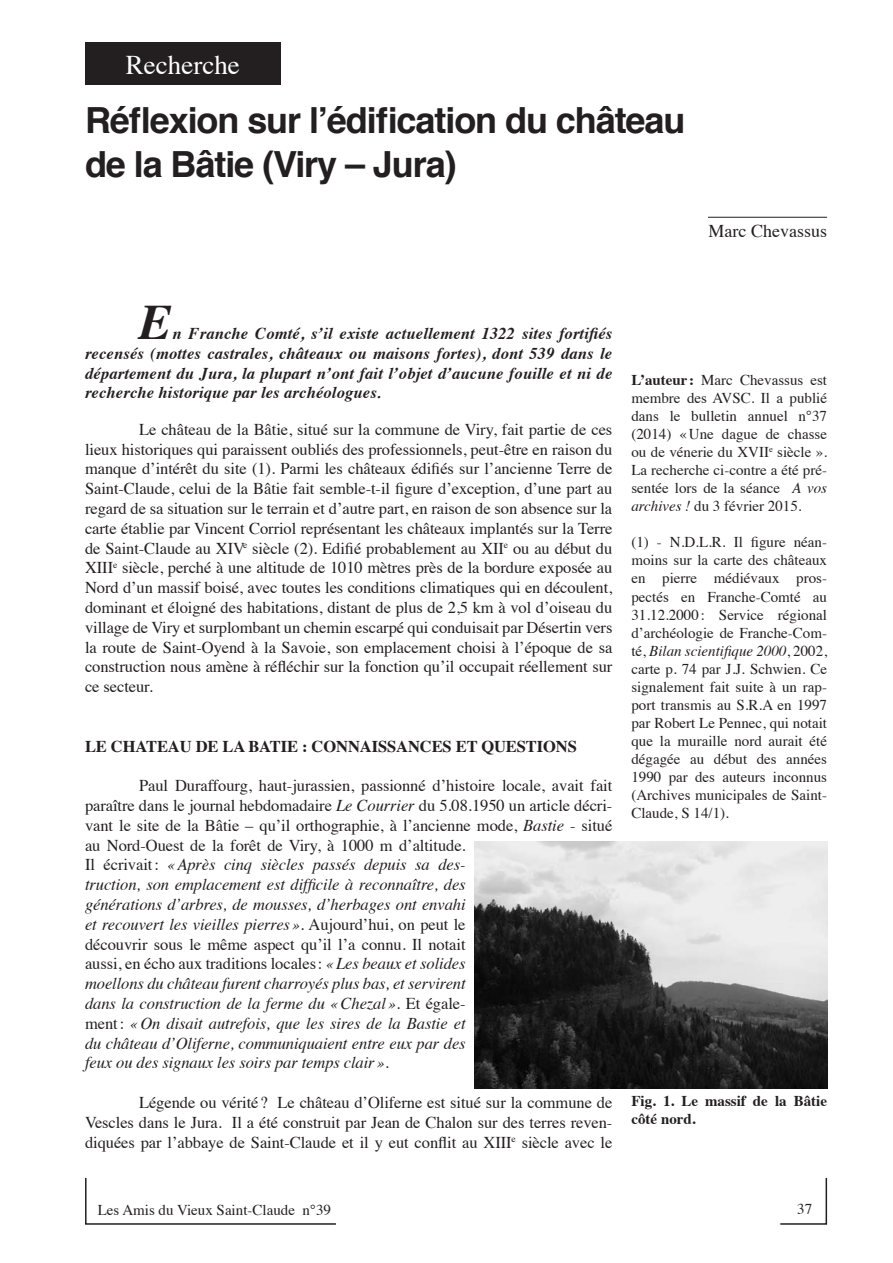
<style>
.page{position:relative;width:893px;height:1263px;background:#fff}
.page>*{position:absolute;margin:0;border:0;box-sizing:border-box;transform-origin:0 0}
.t1{font:italic 700 49.5px "Times";color:#231f20}
.t2{font:700 36px/43.2px "Helvetica";letter-spacing:-.03em;color:#231f20}
.t3{font:27px "Times";color:#fff}
.t4{font:18px "Times";color:#231f20}
.t5{font:16.5px/19.8px "Times";letter-spacing:-.005em;color:#231f20;text-align:justify}
.t6{font:italic 16.5px/19.8px "Times";letter-spacing:-.005em;color:#231f20}
.t7{font:italic 700 16.5px/19.8px "Times";letter-spacing:.01em;color:#231f20;text-align:justify}
.t8{font:700 16.5px "Times";letter-spacing:-.005em;color:#231f20}
.t9{font:15px/18px "Times";color:#231f20;text-align:justify}
.t10{font:700 15px/18px "Times";color:#231f20}
.s1{font-style:normal}
.s2{font-weight:700}
.s3{font-style:italic}
</style>
<div class="page">
<svg style="left:85px;top:1177px;width:251px;height:48px"></svg>
<svg style="left:780px;top:1177px;width:48px;height:48px"></svg>
<div style="left:85px;top:43px;width:196px;height:42px;background:#231f20"></div>
<hr style="left:708px;top:217px;width:119px;height:1px;background:#231f20">
<img style="left:474px;top:841px;width:353px;height:247px">
<h3 class="t3" style="left:126px;top:40px;width:115px">Recherche</h3>
<h2 class="t2" style="left:85px;top:99px;width:602px">Réflexion sur l’édification du château de la Bâtie (Viry – Jura)</h2>
<p class="t4" style="left:709px;top:214px;width:120px">Marc Chevassus</p>
<h1 class="t1" style="left:139px;top:276px;width:35px">E</h1>
<p class="t7" style="left:85px;top:322px;width:529px;text-indent:88px">n Franche Comté, s’il existe actuellement 1322 sites fortifiés recensés (mottes castrales, châteaux ou maisons fortes), dont 539 dans le département du Jura, la plupart n’ont fait l’objet d’aucune fouille et ni de recherche historique par les archéologues.</p>
<p class="t5" style="left:85px;top:418px;width:529px;text-indent:54px">Le château de la Bâtie, situé sur la commune de Viry, fait partie de ces lieux historiques qui paraissent oubliés des professionnels, peut-être en raison du manque d’intérêt du site (1). Parmi les châteaux édifiés sur l’ancienne Terre de Saint-Claude, celui de la Bâtie fait semble-t-il figure d’exception, d’une part au regard de sa situation sur le terrain et d’autre part, en raison de son absence sur la carte établie par Vincent Corriol représentant les châteaux implantés sur la Terre de Saint-Claude au XIV<sup>e</sup> siècle (2). Edifié probablement au XII<sup>e</sup> ou au début du XIII<sup>e</sup> siècle, perché à une altitude de 1010 mètres près de la bordure exposée au Nord d’un massif boisé, avec toutes les conditions climatiques qui en découlent, dominant et éloigné des habitations, distant de plus de 2,5 km à vol d’oiseau du village de Viry et surplombant un chemin escarpé qui conduisait par Désertin vers la route de Saint-Oyend à la Savoie, son emplacement choisi à l’époque de sa construction nous amène à réfléchir sur la fonction qu’il occupait réellement sur ce secteur.</p>
<p class="t8" style="left:85px;top:730px;width:493px">LE CHATEAU DE LA BATIE : CONNAISSANCES ET QUESTIONS</p>
<p class="t6" style="left:85px;top:775px;width:529px;text-indent:54px"><span class="s1">Paul Duraffourg, haut-jurassien, passionné d’histoire locale, avait fait paraître dans le journal hebdomadaire</span> Le Courrier <span class="s1">du 5.08.1950 un article décri&shy;vant le site de la Bâtie – qu’il orthographie, à l’ancienne mode,</span> Bastie <span class="s1">- situé au Nord-Ouest de la forêt de Viry, à 1000 m d’altitude.<br>Il écrivait:</span> « Après cinq siècles passés depuis sa des-<br>truction, son emplacement est difficile à reconnaître, des<br>générations d’arbres, de mousses, d’herbages ont envahi<br>et recouvert les vieilles pierres »<span class="s1">. Aujourd’hui, on peut le<br>découvrir sous le même aspect qu’il l’a connu. Il notait<br>aussi, en écho aux traditions locales:</span> « Les beaux et solides<br>moellons du château furent charroyés plus bas, et servirent<br>dans la construction de la ferme du «Chezal». <span class="s1">Et égale-<br>ment:</span> « On disait autrefois, que les sires de la Bastie et<br>du château d’Oliferne, communiquaient entre eux par des<br>feux ou des signaux les soirs par temps clair».</p>
<p class="t5" style="left:85px;top:1091px;width:529px;text-indent:54px">Légende ou vérité ? Le château d’Oliferne est situé sur la commune de Vescles dans le Jura. Il a été construit par Jean de Chalon sur des terres reven&shy;diquées par l’abbaye de Saint-Claude et il y eut conflit au XIII<sup>e</sup> siècle avec le</p>
<p class="t9" style="left:631px;top:370px;width:197px"><span class="s2">L’auteur :</span> Marc Chevassus est membre des AVSC. Il a publié dans le bulletin annuel n°37 (2014) « Une dague de chasse ou de vénerie du XVII<sup>e</sup> siècle ».<br>La recherche ci-contre a été pré&shy;sentée lors de la séance <span class="s3">A vos archives !</span> du 3 février 2015.</p>
<p class="t9" style="left:631px;top:532px;width:197px">(1) - N.D.L.R. Il figure néan&shy;moins sur la carte des châteaux en pierre médiévaux pros&shy;pectés en Franche-Comté au 31.12.2000 : Service régional d’archéologie de Franche-Com&shy;té, <span class="s3">Bilan scientifique 2000</span>, 2002, carte p. 74 par J.J. Schwien. Ce signalement fait suite à un rap&shy;port transmis au S.R.A en 1997 par Robert Le Pennec, qui notait que la muraille nord aurait été dégagée au début des années 1990 par des auteurs inconnus (Archives municipales de Saint-Claude, S 14/1).</p>
<p class="t10" style="left:631px;top:1090px;width:197px">Fig. 1. Le massif de la Bâtie côté nord.</p>
<p class="t9" style="left:98px;top:1199px;width:235px">Les Amis du Vieux Saint-Claude n°39</p>
<p class="t9" style="left:797px;top:1199px;width:16px">37</p>
</div>
